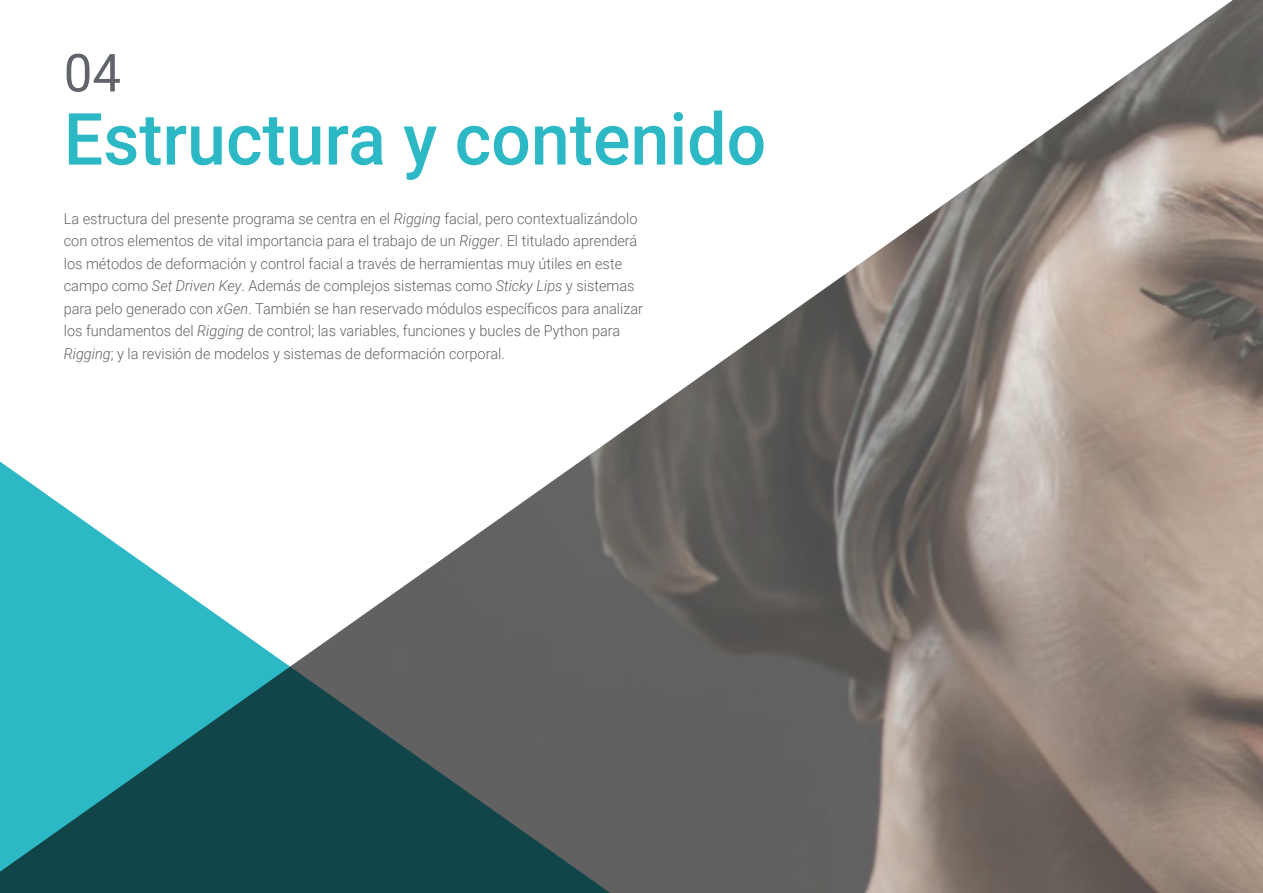
<style>
.page{position:relative;width:1263px;height:893px;background:#fff}
.page>*{position:absolute;margin:0;border:0;box-sizing:border-box;transform-origin:0 0}
.t1{font:500 72px "Roboto";color:#2db8c5}
.t2{font:52.5px "Roboto";color:#61646a}
.t3{font:300 15px/22.5px "Roboto";color:#61646a}
.s1{font-style:italic}
</style>
<div class="page">
<img style="left:602px;top:0;width:661px;height:893px">
<svg style="left:0;top:446px;width:640px;height:447px"></svg>
<h2 class="t2" style="left:64px;top:36px;width:59px">04</h2>
<h1 class="t1" style="left:64px;top:89px;width:704px">Estructura y contenido</h1>
<p class="t3" style="left:64px;top:207px;width:581px">La estructura del presente programa se centra en el <span class="s1">Rigging</span> facial, pero contextualizándolo con otros elementos de vital importancia para el trabajo de un <span class="s1">Rigger</span>. El titulado aprenderá los métodos de deformación y control facial a través de herramientas muy útiles en este campo como <span class="s1">Set Driven Key</span>. Además de complejos sistemas como <span class="s1">Sticky Lips</span> y sistemas para pelo generado con <span class="s1">xGen</span>. También se han reservado módulos específicos para analizar los fundamentos del <span class="s1">Rigging</span> de control; las variables, funciones y bucles de Python para <span class="s1">Rigging</span>; y la revisión de modelos y sistemas de deformación corporal.</p>
</div>
